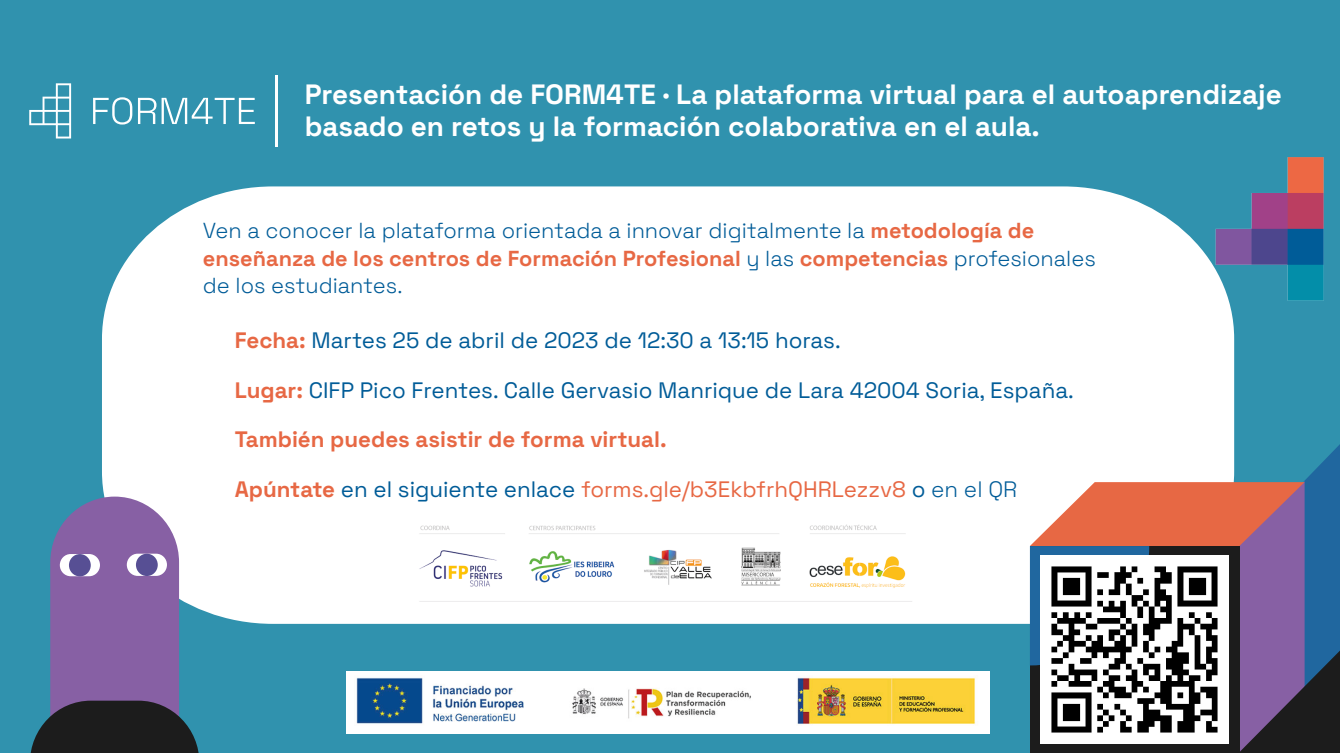
<style>
.page{position:relative;width:1340px;height:753px;background:#fff}
.page>*{position:absolute;margin:0;border:0;box-sizing:border-box;transform-origin:0 0}
.t1{font:700 27.9px/31.5px "Space Grotesk";color:#fff}
.t2{font:22.28px "Space Grotesk";color:#005c98}
.t3{font:22.28px "Space Grotesk";color:#e76844}
.t4{font:700 22.28px "Space Grotesk";color:#e76844}
.t5{font:300 21.6px/27.9px "Space Grotesk";color:#005c98}
.s1{font-weight:700;color:#e76844}
.s2{font-weight:700}
.s3{color:#005c98}
.s4{font-weight:300;color:#005c98}
</style>
<div class="page">
<div style="left:0;top:0;width:1339px;height:753px;background:#3092ae"></div>
<div style="left:102px;top:186px;width:1132px;height:438px;background:#fff"></div>
<svg style="left:30px;top:496px;width:169px;height:257px"></svg>
<div style="left:60px;top:554px;width:40px;height:22px;background:#fff;border-radius:11px"></div>
<div style="left:69px;top:554px;width:22px;height:22px;background:#574f94;border-radius:50%"></div>
<div style="left:127px;top:553px;width:40px;height:23px;background:#fff;border-radius:11px"></div>
<div style="left:136px;top:553px;width:22px;height:23px;background:#574f94;border-radius:50%"></div>
<svg style="left:93px;top:97px;width:39px;height:27px"></svg>
<svg style="left:138px;top:98px;width:117px;height:26px"></svg>
<svg style="left:29px;top:83px;width:42px;height:55px"></svg>
<hr style="left:276px;top:75px;width:2px;height:72px;background:#fff">
<img style="left:346px;top:671px;width:643px;height:62px">
<img style="left:410px;top:522px;width:515px;height:83px">
<img style="left:1169px;top:157px;width:155px;height:180px">
<svg style="left:1029px;top:442px;width:310px;height:311px;background:#8a7687"></svg>
<img style="left:1040px;top:555px;width:188px;height:188px">
<p class="t1" style="left:305px;top:77px;width:978px">Presentación de FORM4TE · La plataforma virtual para el autoaprendizaje basado en retos y la formación colaborativa en el aula.</p>
<p class="t5" style="left:203px;top:215px;width:894px">Ven a conocer la plataforma orientada a innovar digitalmente la <span class="s1">metodología de enseñanza de los centros de Formación Profesional</span> y las <span class="s1">competencias</span> profesionales de los estudiantes.</p>
<p class="t2" style="left:235px;top:324px;width:607px"><span class="s1">Fecha:</span> Martes 25 de abril de 2023 de 12:30 a 13:15 horas.</p>
<p class="t2" style="left:235px;top:374px;width:840px"><span class="s1">Lugar:</span> CIFP Pico Frentes. Calle Gervasio Manrique de Lara 42004 Soria, España.</p>
<p class="t4" style="left:235px;top:423px;width:433px">También puedes asistir de forma virtual.</p>
<p class="t3" style="left:235px;top:472px;width:784px"><span class="s2">Apúntate</span> <span class="s3">en el siguiente enlace</span> forms.gle/b3EkbfrhQHRLezzv8 <span class="s3">o</span> <span class="s4">en el QR</span></p>
</div>
